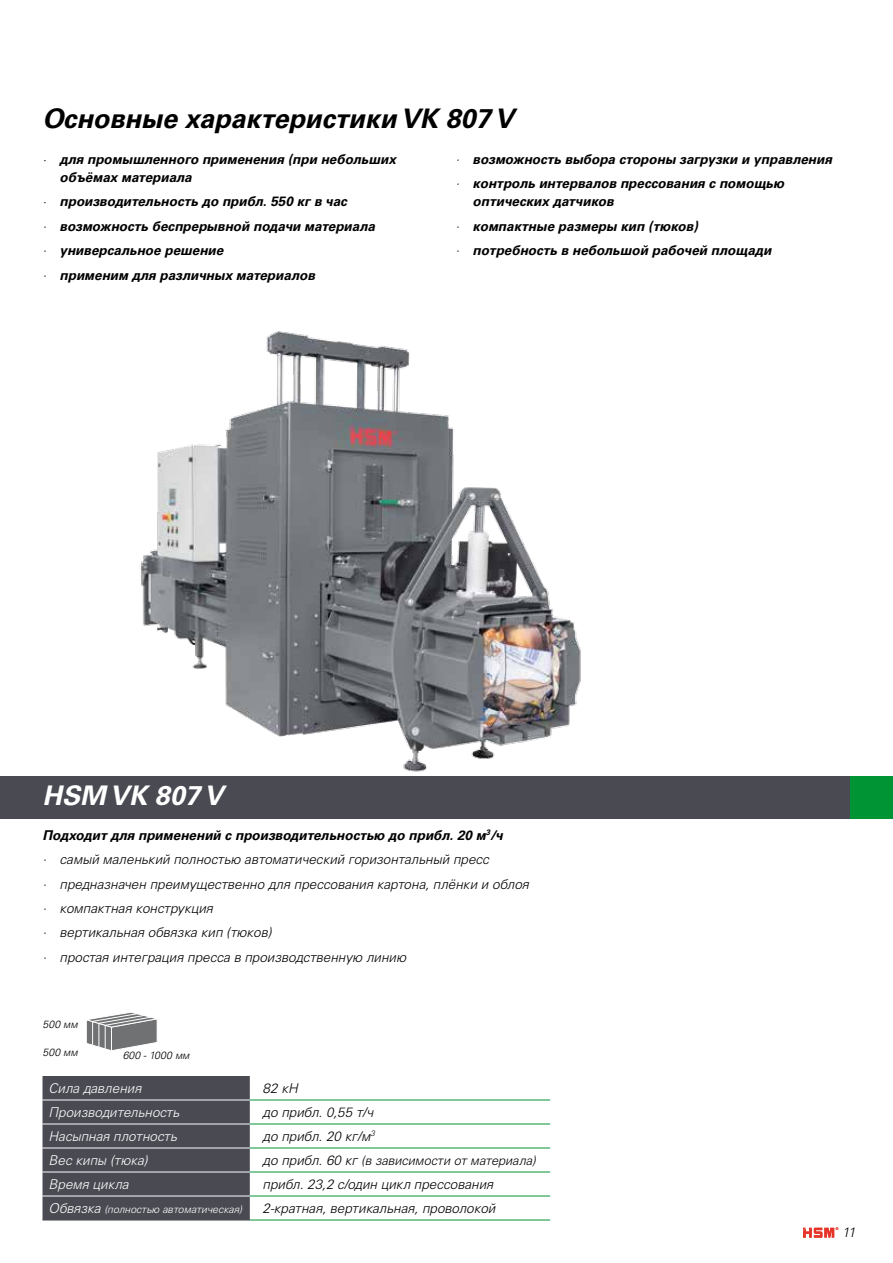
<style>
.page{position:relative;width:893px;height:1263px;background:#fff}
.page>*{position:absolute;margin:0;border:0;box-sizing:border-box;transform-origin:0 0}
.t1{font:italic 700 27px "Univers LTCYR";color:#000}
.t2{font:italic 700 27px "Univers LT";color:#fff}
.t3{font:italic 300 13.5px/24.5px "Univers LTCYR";color:#000}
.t4{font:italic 700 13.5px/24.5px "Univers LTCYR";color:#000}
.t5{font:italic 300 13.5px "Univers LTCYR";color:#fff}
.t6{font:italic 300 13.5px "Univers LT";color:#000}
.t7{font:italic 300 12.75px "Univers LTCYR";color:#000}
.t8{font:italic 300 10.5px "Univers LTCYR";color:#fff}
.t9{font:italic 300 10.5px "Univers LT";letter-spacing:.02em;color:#000}
.s1{font-family:"Univers LT"}
.s2{font-family:"Univers LT";font-weight:300}
.s3{font-weight:300}
.s4{font-weight:700}
.s5{font-family:"Univers LTCYR"}
.s6{font-size:13.5px}
</style>
<div class="page">
<img style="left:139px;top:331px;width:442px;height:441px">
<div style="left:0;top:776px;width:893px;height:43px;background:#494a52"></div>
<div style="left:850px;top:776px;width:43px;height:43px;background:#009435"></div>
<svg style="left:803px;top:1227px;width:35px;height:10px"></svg>
<svg style="left:86px;top:1012px;width:71px;height:38px"></svg>
<div style="left:43px;top:1076px;width:207px;height:143px;background:#494a52"></div>
<hr style="left:250px;top:1099px;width:300px;height:1px;background:#009435">
<hr style="left:250px;top:1123px;width:300px;height:1px;background:#009435">
<hr style="left:250px;top:1147px;width:300px;height:1px;background:#009435">
<hr style="left:250px;top:1171px;width:300px;height:1px;background:#009435">
<hr style="left:250px;top:1195px;width:300px;height:1px;background:#009435">
<hr style="left:250px;top:1219px;width:300px;height:1px;background:#009435">
<hr style="left:43px;top:1099px;width:207px;height:1px;background:#fff">
<hr style="left:43px;top:1123px;width:207px;height:1px;background:#fff">
<hr style="left:43px;top:1147px;width:207px;height:1px;background:#fff">
<hr style="left:43px;top:1171px;width:207px;height:1px;background:#fff">
<hr style="left:43px;top:1195px;width:207px;height:1px;background:#fff">
<hr style="left:43px;top:1219px;width:207px;height:1px;background:#494a52">
<h1 class="t1" style="left:43px;top:102px;width:473px">Основные характеристики <span class="s1">VK 807 V</span></h1>
<p class="t4" style="left:60px;top:150px;width:338px;line-height:18px;text-indent:-17px"><span class="s2">·</span> для промышленного применения (при небольших объёмах материала</p>
<p class="t4" style="left:43px;top:189px;width:334px"><span class="s2">·</span> производительность до прибл. 550 кг в час<br><span class="s3">·</span> возможность беспрерывной подачи материала <span class="s3">·</span> универсальное решение<br><span class="s3">·</span> применим для различных материалов</p>
<p class="t4" style="left:455px;top:147px;width:378px"><span class="s3">·</span> возможность выбора стороны загрузки и управления <span class="s3">·</span> контроль интервалов прессования с помощью</p>
<p class="t4" style="left:455px;top:189px;width:317px;text-indent:17px">оптических датчиков<br><span class="s3">·</span> компактные размеры кип (тюков)<br><span class="s3">·</span> потребность в небольшой рабочей площади</p>
<h1 class="t2" style="left:43px;top:779px;width:182px">HSM VK 807 V</h1>
<p class="t3" style="left:43px;top:823px;width:488px"><span class="s4">Подходит для применений с производительностью до прибл. 20 м</span><sup>3</sup><span class="s4">/ч<br></span>· самый маленький полностью автоматический горизонтальный пресс<br>· предназначен преимущественно для прессования картона, плёнки и облоя · компактная конструкция<br>· вертикальная обвязка кип (тюков)<br>· простая интеграция пресса в производственную линию</p>
<p class="t9" style="left:43px;top:1017px;width:37px">500 <span class="s5">мм</span></p>
<p class="t9" style="left:43px;top:1046px;width:37px">500 <span class="s5">мм</span></p>
<p class="t9" style="left:123px;top:1049px;width:68px">600 - 1000 <span class="s5">мм</span></p>
<p class="t5" style="left:49px;top:1080px;width:94px">Сила давления</p>
<p class="t6" style="left:263px;top:1080px;width:37px">82 <span class="s5">кН</span></p>
<p class="t5" style="left:49px;top:1104px;width:132px">Производительность</p>
<p class="t3" style="left:263px;top:1099px;width:112px">до прибл. 0,55 т/ч</p>
<p class="t5" style="left:49px;top:1128px;width:130px">Насыпная плотность</p>
<p class="t3" style="left:263px;top:1123px;width:114px">до прибл. 20 кг/м<sup>3</sup></p>
<p class="t5" style="left:49px;top:1152px;width:100px">Вес кипы (тюка)</p>
<p class="t7" style="left:263px;top:1152px;width:275px"><span class="s6">до прибл. 60 кг</span> (в зависимости от материала)</p>
<p class="t5" style="left:49px;top:1176px;width:82px">Время цикла</p>
<p class="t3" style="left:263px;top:1171px;width:232px">прибл. 23,2 с/один цикл прессования</p>
<p class="t8" style="left:49px;top:1203px;width:195px"><span class="s6">Обвязка</span> (полностью автоматическая)</p>
<p class="t3" style="left:263px;top:1195px;width:234px">2-кратная, вертикальная, проволокой</p>
<p class="t6" style="left:842px;top:1224px;width:15px">11</p>
</div>
